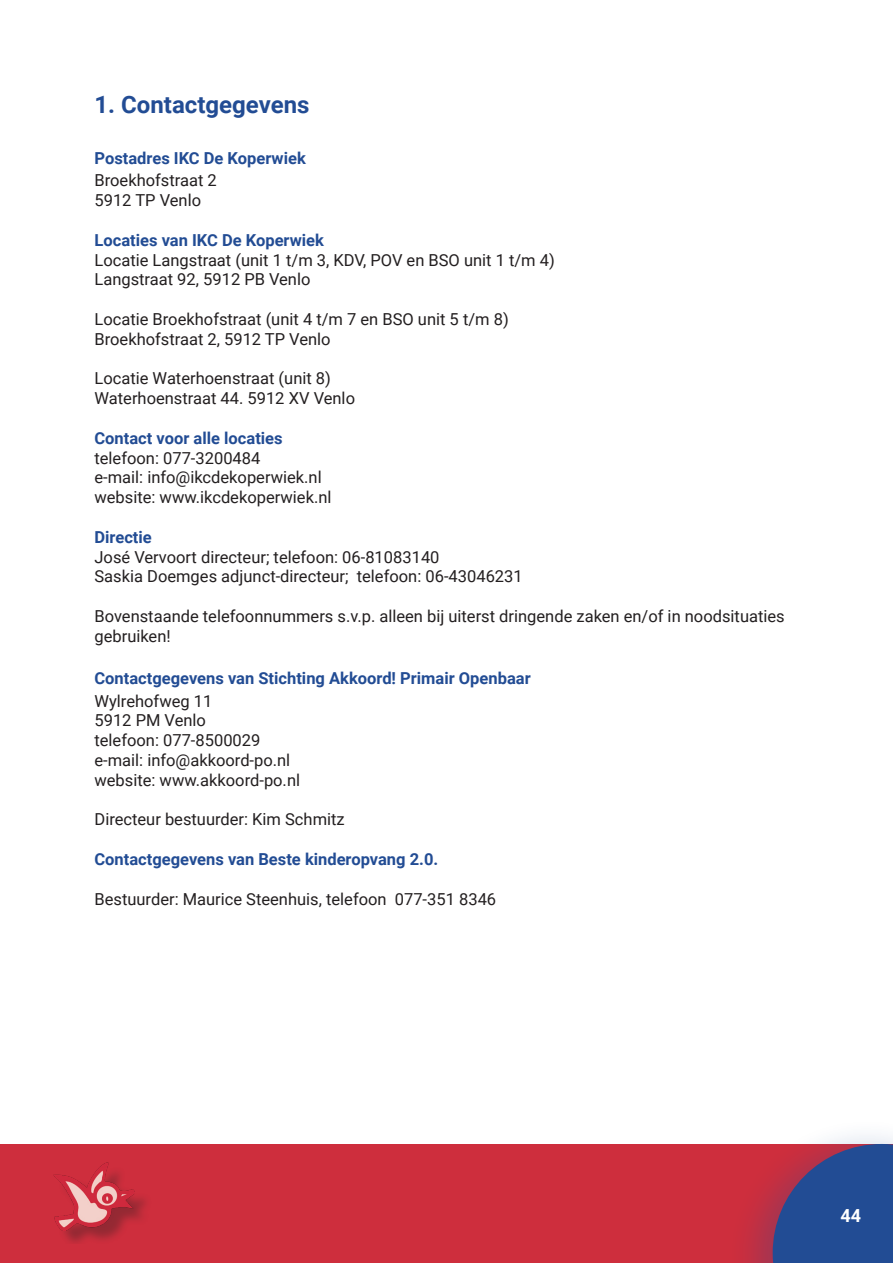
<style>
.page{position:relative;width:893px;height:1263px;background:#fff}
.page>*{position:absolute;margin:0;border:0;box-sizing:border-box;transform-origin:0 0}
.Koperiek_Hoofdstuk_T{font:700 24px "Roboto";color:#224c94}
.t1{font:700 18px "Roboto";color:#fff}
.Koperwiek_Paragraag{font:16.5px/19.8px "Roboto";color:#231f20}
.Koperwiek_subhoofdst{font:700 16.5px "Roboto";color:#224c94}
</style>
<div class="page">
<div style="left:0;top:1144px;width:893px;height:119px;background:#ce2e3d"></div>
<div style="left:728px;top:1118px;width:165px;height:145px;background:#224c94;opacity:.27"></div>
<svg style="left:773px;top:1144px;width:120px;height:119px;background:#3e4685"></svg>
<div style="left:58px;top:1165px;width:95px;height:79px;background:#231f20;opacity:.34"></div>
<img style="left:54px;top:1162px;width:81px;height:68px">
<p class="Koperiek_Hoofdstuk_T" style="left:94px;top:87px;width:216px">1. Contactgegevens</p>
<p class="Koperwiek_subhoofdst" style="left:94px;top:146px;width:213px">Postadres IKC De Koperwiek</p>
<p class="Koperwiek_Paragraag" style="left:94px;top:170px;width:124px">Broekhofstraat 2</p>
<p class="Koperwiek_Paragraag" style="left:94px;top:190px;width:108px">5912 TP Venlo</p>
<p class="Koperwiek_subhoofdst" style="left:94px;top:228px;width:231px">Locaties van IKC De Koperwiek</p>
<p class="Koperwiek_Paragraag" style="left:94px;top:249px;width:462px">Locatie Langstraat (unit 1 t/m 3, KDV, POV en BSO unit 1 t/m 4)</p>
<p class="Koperwiek_Paragraag" style="left:94px;top:269px;width:217px">Langstraat 92, 5912 PB Venlo</p>
<p class="Koperwiek_Paragraag" style="left:94px;top:309px;width:416px">Locatie Broekhofstraat (unit 4 t/m 7 en BSO unit 5 t/m 8)</p>
<p class="Koperwiek_Paragraag" style="left:94px;top:328px;width:238px">Broekhofstraat 2, 5912 TP Venlo</p>
<p class="Koperwiek_Paragraag" style="left:94px;top:368px;width:238px">Locatie Waterhoenstraat (unit 8)</p>
<p class="Koperwiek_Paragraag" style="left:94px;top:388px;width:262px">Waterhoenstraat 44. 5912 XV Venlo</p>
<p class="Koperwiek_subhoofdst" style="left:94px;top:426px;width:190px">Contact voor alle locaties</p>
<p class="Koperwiek_Paragraag" style="left:94px;top:447px;width:167px">telefoon: 077-3200484</p>
<p class="Koperwiek_Paragraag" style="left:94px;top:467px;width:229px">e-mail: info@ikcdekoperwiek.nl</p>
<p class="Koperwiek_Paragraag" style="left:94px;top:487px;width:239px">website: www.ikcdekoperwiek.nl</p>
<p class="Koperwiek_subhoofdst" style="left:94px;top:525px;width:59px">Directie</p>
<p class="Koperwiek_Paragraag" style="left:94px;top:546px;width:347px">José Vervoort directeur; telefoon: 06-81083140</p>
<p class="Koperwiek_Paragraag" style="left:94px;top:566px;width:430px">Saskia Doemges adjunct-directeur; telefoon: 06-43046231</p>
<p class="Koperwiek_Paragraag" style="left:94px;top:606px;width:692px">Bovenstaande telefoonnummers s.v.p. alleen bij uiterst dringende zaken en/of in noodsituaties gebruiken!</p>
<p class="Koperwiek_subhoofdst" style="left:94px;top:667px;width:438px">Contactgegevens van Stichting Akkoord! Primair Openbaar</p>
<p class="Koperwiek_Paragraag" style="left:94px;top:690px;width:119px">Wylrehofweg 11</p>
<p class="Koperwiek_Paragraag" style="left:94px;top:710px;width:113px">5912 PM Venlo</p>
<p class="Koperwiek_Paragraag" style="left:94px;top:730px;width:167px">telefoon: 077-8500029</p>
<p class="Koperwiek_Paragraag" style="left:94px;top:750px;width:197px">e-mail: info@akkoord-po.nl</p>
<p class="Koperwiek_Paragraag" style="left:94px;top:769px;width:207px">website: www.akkoord-po.nl</p>
<p class="Koperwiek_Paragraag" style="left:94px;top:809px;width:252px">Directeur bestuurder: Kim Schmitz</p>
<p class="Koperwiek_subhoofdst" style="left:94px;top:847px;width:345px">Contactgegevens van Beste kinderopvang 2.0.</p>
<p class="Koperwiek_Paragraag" style="left:94px;top:888px;width:403px">Bestuurder: Maurice Steenhuis, telefoon 077-351 8346</p>
<p class="t1" style="left:840px;top:1203px;width:22px">44</p>
</div>
